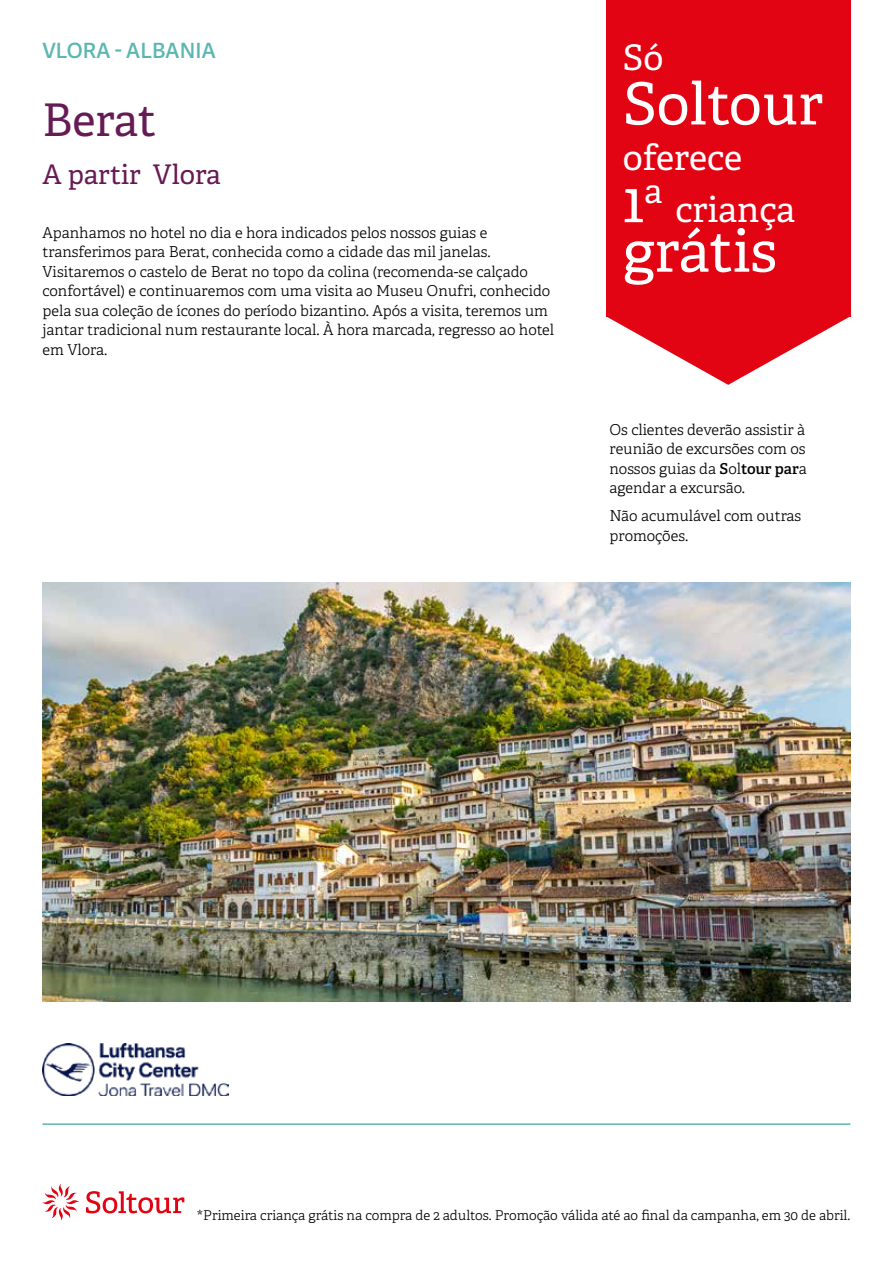
<style>
.page{position:relative;width:893px;height:1263px;background:#fff}
.page>*{position:absolute;margin:0;border:0;box-sizing:border-box;transform-origin:0 0}
.t1{font:58.05px "Adelle";color:#fff}
.t2{font:45px "Adelle";letter-spacing:-.005em;color:#661b54}
.t3{font:35.25px "Adelle";color:#fff}
.t4{font:27px "Adelle";color:#661b54}
.t5{font:600 21px "Adelle Sans";color:#5cb6b0}
.t6{font:300 15px/19.5px "Adelle";color:#000}
.t7{font:300 13.5px "Adelle";color:#000}
.s1{font-weight:600}
</style>
<div class="page">
<svg style="left:42px;top:1184px;width:142px;height:36px"></svg>
<img style="left:43px;top:583px;width:807px;height:418px">
<hr style="left:43px;top:1123px;width:807px;height:2px;background:#5cb6b0">
<img style="left:43px;top:1044px;width:186px;height:52px">
<div style="left:606px;top:0;width:244px;height:316px;background:#e30413"></div>
<svg style="left:606px;top:316px;width:244px;height:69px"></svg>
<h3 class="t5" style="left:43px;top:36px;width:175px">VLORA - ALBANIA</h3>
<h3 class="t3" style="left:623px;top:36px;width:42px">Só</h3>
<h1 class="t1" style="left:623px;top:68px;width:202px">Soltour</h1>
<h3 class="t3" style="left:623px;top:135px;width:120px">oferece</h3>
<h1 class="t1" style="left:623px;top:166px;width:41px">1<sup>a</sup></h1>
<h3 class="t3" style="left:675px;top:188px;width:121px">criança</h3>
<h1 class="t1" style="left:623px;top:215px;width:156px">grátis</h1>
<h2 class="t2" style="left:43px;top:92px;width:115px">Berat</h2>
<h3 class="t4" style="left:43px;top:157px;width:180px">A partir Vlora</h3>
<p class="t6" style="left:43px;top:223px;width:513px">Apanhamos no hotel no dia e hora indicados pelos nossos guias e transferimos para Berat, conhecida como a cidade das mil janelas.<br>Visitaremos o castelo de Berat no topo da colina (recomenda-se calçado confortável) e continuaremos com uma visita ao Museu Onufri, conhecido pela sua coleção de ícones do período bizantino. Após a visita, teremos um jantar tradicional num restaurante local. À hora marcada, regresso ao hotel em Vlora.</p>
<p class="t6" style="left:609px;top:420px;width:199px;text-align:justify">Os clientes deverão assistir à reunião de excursões com os nossos guias da <span class="s1">S</span>ol<span class="s1">tour par</span>a agendar a excursão.</p>
<p class="t6" style="left:609px;top:506px;width:193px">Não acumulável com outras promoções.</p>
<p class="t7" style="left:197px;top:1207px;width:655px">*Primeira criança grátis na compra de 2 adultos. Promoção válida até ao final da campanha, em 30 de abril.</p>
</div>
